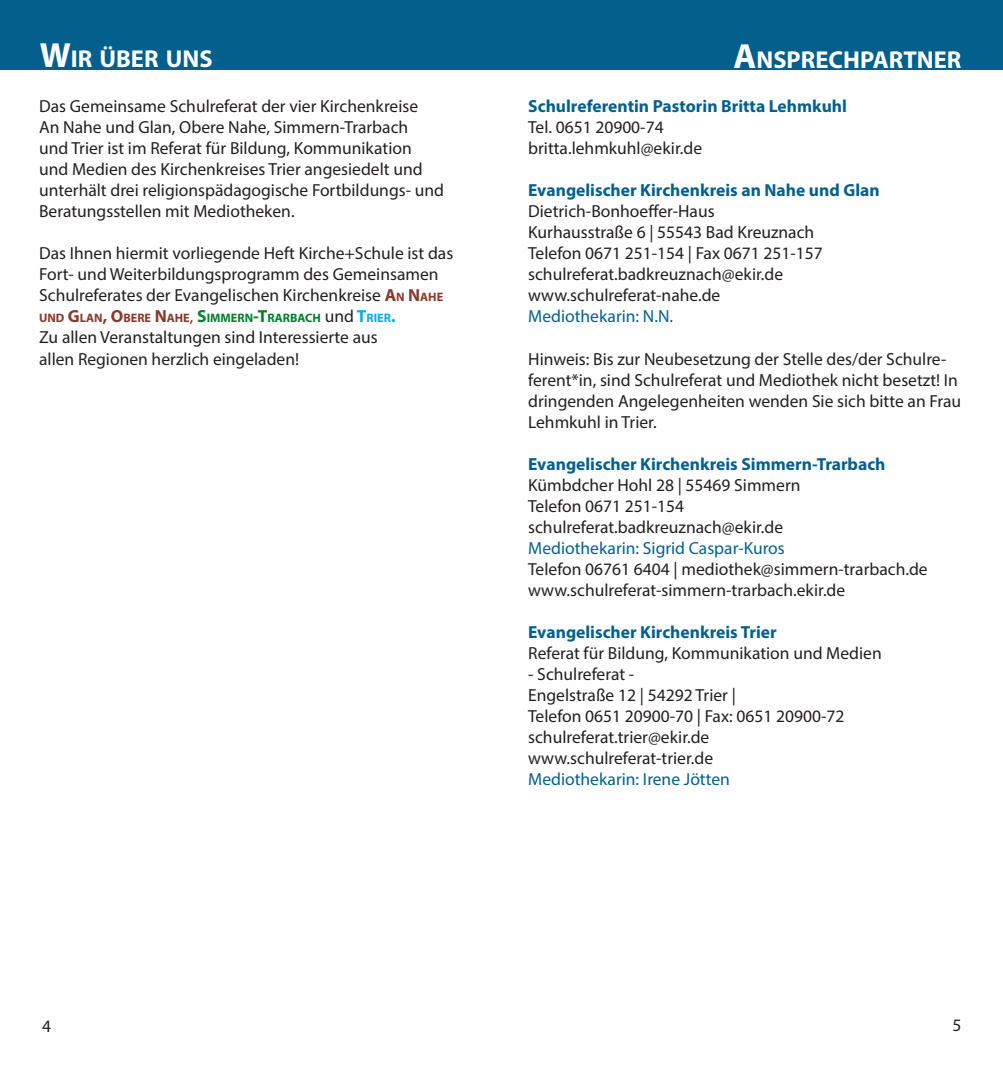
<style>
.page{position:relative;width:1003px;height:1072px;background:#fff}
.page>*{position:absolute;margin:0;border:0;box-sizing:border-box;transform-origin:0 0}
.t1{font:700 24.5px "Myriad Pro";color:#fff}
.t2{font:17.5px/21px "Myriad Pro";color:#231f20}
.t3{font:700 17.5px "Myriad Pro";color:#03608d}
.t4{font:17.5px "Myriad Pro";color:#03608d}
.t5{font:700 12.25px "Myriad Pro";color:#873b2e}
.s1{font-size:35px}
.s2{font-weight:700;color:#873b2e}
.s3{font-weight:700;font-size:12.25px;color:#873b2e}
.s4{font-size:17.5px}
.s5{font-weight:400;font-size:17.5px}
.s6{font-size:17.5px;color:#037f2e}
.s7{color:#037f2e}
.s8{font-weight:400;font-size:17.5px;color:#231f20}
.s9{font-size:17.5px;color:#00aeef}
.s10{color:#00aeef}
</style>
<div class="page">
<div style="left:0;top:0;width:1002px;height:69px;background:#03608d"></div>
<h1 class="t1" style="left:40px;top:43px;width:172px"><span class="s1">W</span>IR ÜBER UNS</h1>
<p class="t2" style="left:39px;top:96px;width:406px">Das Gemeinsame Schulreferat der vier Kirchenkreise<br>An Nahe und Glan, Obere Nahe, Simmern-Trarbach<br>und Trier ist im Referat für Bildung, Kommunikation und Medien des Kirchenkreises Trier angesiedelt und unterhält drei religionspädagogische Fortbildungs- und Beratungsstellen mit Mediotheken.</p>
<p class="t2" style="left:39px;top:243px;width:415px">Das Ihnen hiermit vorliegende Heft Kirche+Schule ist das<br>Fort- und Weiterbildungsprogramm des Gemeinsamen<br>Schulreferates der Evangelischen Kirchenkreise <span class="s2">A</span><span class="s3">N</span> <span class="s2">N</span><span class="s3">AHE</span></p>
<p class="t5" style="left:39px;top:310px;width:358px">UND <span class="s4">G</span>LAN<span class="s4">, O</span>BERE <span class="s4">N</span>AHE<span class="s5">,</span> <span class="s6">S</span><span class="s7">IMMERN</span><span class="s6">-T</span><span class="s7">RARBACH</span> <span class="s8">und</span> <span class="s9">T</span><span class="s10">RIER</span><span class="s9">.</span></p>
<p class="t2" style="left:39px;top:327px;width:340px">Zu allen Veranstaltungen sind Interessierte aus allen Regionen herzlich eingeladen!</p>
<h1 class="t1" style="left:733px;top:44px;width:229px"><span class="s1">A</span>NSPRECHPARTNER</h1>
<p class="t3" style="left:528px;top:95px;width:320px">Schulreferentin Pastorin Britta Lehmkuhl</p>
<p class="t2" style="left:528px;top:117px;width:175px">Tel. 0651 20900-74 britta.lehmkuhl@ekir.de</p>
<p class="t3" style="left:528px;top:179px;width:353px">Evangelischer Kirchenkreis an Nahe und Glan</p>
<p class="t2" style="left:528px;top:201px;width:296px">Dietrich-Bonhoeffer-Haus Kurhausstraße 6 | 55543 Bad Kreuznach Telefon 0671 251-154 | Fax 0671 251-157 schulreferat.badkreuznach@ekir.de www.schulreferat-nahe.de</p>
<p class="t4" style="left:528px;top:306px;width:146px">Mediothekarin: N.N.</p>
<p class="t2" style="left:528px;top:348px;width:434px">Hinweis: Bis zur Neubesetzung der Stelle des/der Schulre&shy;ferent*in, sind Schulreferat und Mediothek nicht besetzt! In dringenden Angelegenheiten wenden Sie sich bitte an Frau Lehmkuhl in Trier.</p>
<p class="t3" style="left:528px;top:452px;width:359px">Evangelischer Kirchenkreis Simmern-Trarbach</p>
<p class="t2" style="left:528px;top:474px;width:274px">Kümbdcher Hohl 28 | 55469 Simmern<br>Telefon 0671 251-154 schulreferat.badkreuznach@ekir.de</p>
<p class="t4" style="left:528px;top:537px;width:258px">Mediothekarin: Sigrid Caspar-Kuros</p>
<p class="t2" style="left:528px;top:558px;width:401px">Telefon 06761 6404 | mediothek@simmern-trarbach.de www.schulreferat-simmern-trarbach.ekir.de</p>
<p class="t3" style="left:528px;top:620px;width:250px">Evangelischer Kirchenkreis Trier</p>
<p class="t2" style="left:528px;top:642px;width:355px">Referat für Bildung, Kommunikation und Medien</p>
<p class="t2" style="left:528px;top:663px;width:317px">- Schulreferat -<br>Engelstraße 12 | 54292 Trier |<br>Telefon 0651 20900-70 | Fax: 0651 20900-72 schulreferat.trier@ekir.de www.schulreferat-trier.de</p>
<p class="t4" style="left:528px;top:768px;width:203px">Mediothekarin: Irene Jötten</p>
<p class="t2" style="left:42px;top:1015px;width:10px">4</p>
<p class="t2" style="left:952px;top:1013px;width:10px">5</p>
</div>
